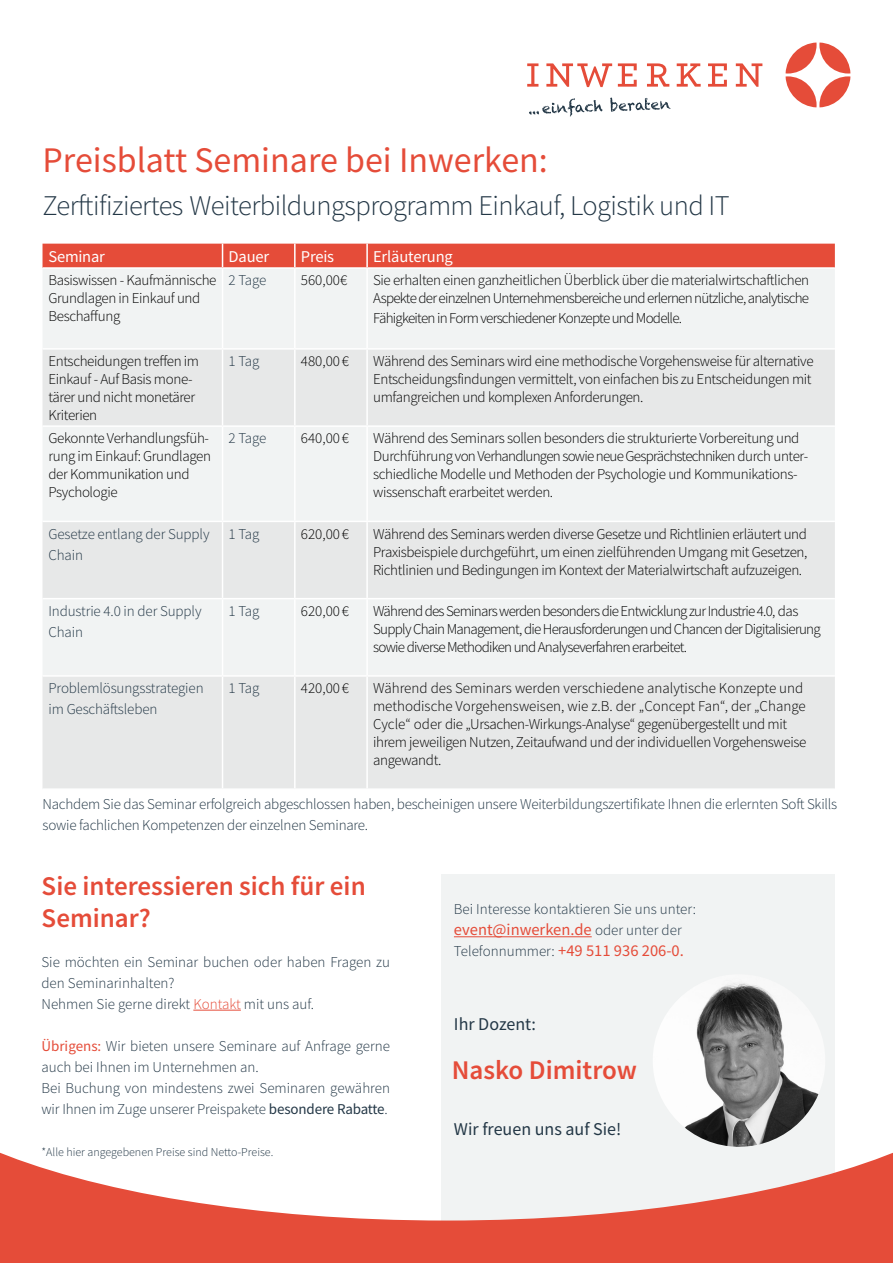
<style>
.page{position:relative;width:893px;height:1263px;background:#fff}
.page>*{position:absolute;margin:0;border:0;box-sizing:border-box;transform-origin:0 0}
.t1{font:36px "Source Sans Pro";color:#e54c39}
.t2{font:300 28.5px "Source Sans Pro";letter-spacing:-.02em;color:#233746}
.t3{font:600 27px/32.4px "Source Sans Pro";color:#e54c39}
.t4{font:18px "Source Sans Pro";color:#233746}
.t5{font:16.5px "Source Sans Pro";color:#e54c39}
.t6{font:16.5px "Source Sans Pro";letter-spacing:-.01em;color:#fff}
.t7{font:300 15px/18px "Source Sans Pro";letter-spacing:-.025em;color:#000}
.t8{font:300 15px/21px "Source Sans Pro";letter-spacing:-.01em;color:#233746}
.t9{font:300 15px/18px "Source Sans Pro";letter-spacing:-.05em;color:#000}
.t10{font:300 15px/18px "Source Sans Pro";letter-spacing:-.045em;color:#000}
.t11{font:300 12px "Source Sans Pro";color:#233746}
.s1{color:#e54c39}
.s2{font-weight:400;color:#e54c39}
.s3{font-weight:400}
.s4{font-weight:300;font-size:15px;color:#233746}
</style>
<div class="page">
<svg style="left:647px;top:63px;width:22px;height:24px"></svg>
<svg style="left:527px;top:63px;width:11px;height:24px"></svg>
<svg style="left:618px;top:63px;width:19px;height:24px"></svg>
<svg style="left:677px;top:63px;width:24px;height:24px"></svg>
<svg style="left:708px;top:63px;width:19px;height:24px"></svg>
<svg style="left:736px;top:63px;width:26px;height:24px"></svg>
<svg style="left:546px;top:63px;width:66px;height:24px"></svg>
<svg style="left:786px;top:43px;width:64px;height:64px"></svg>
<svg style="left:529px;top:98px;width:73px;height:19px"></svg>
<svg style="left:610px;top:97px;width:60px;height:15px"></svg>
<div style="left:43px;top:269px;width:792px;height:79px;background:#f1f3f3"></div>
<svg style="left:43px;top:350px;width:792px;height:438px;fill:#e7e8e8"></svg>
<div style="left:43px;top:244px;width:792px;height:23px;background:#e54c39"></div>
<hr style="left:222px;top:269px;width:1px;height:79px;background:#fff">
<hr style="left:222px;top:350px;width:1px;height:75px;background:#fff">
<hr style="left:222px;top:427px;width:1px;height:94px;background:#fff">
<hr style="left:222px;top:522px;width:1px;height:76px;background:#fff">
<hr style="left:222px;top:599px;width:1px;height:76px;background:#fff">
<hr style="left:222px;top:677px;width:1px;height:111px;background:#fff">
<hr style="left:43px;top:425px;width:180px;height:2px;background:#fff">
<hr style="left:223px;top:425px;width:72px;height:2px;background:#fff">
<hr style="left:295px;top:425px;width:72px;height:2px;background:#fff">
<hr style="left:367px;top:425px;width:468px;height:2px;background:#fff">
<hr style="left:43px;top:521px;width:180px;height:1px;background:#fff">
<hr style="left:223px;top:521px;width:72px;height:1px;background:#fff">
<hr style="left:295px;top:521px;width:72px;height:1px;background:#fff">
<hr style="left:367px;top:521px;width:468px;height:1px;background:#fff">
<hr style="left:43px;top:598px;width:180px;height:1px;background:#fff">
<hr style="left:223px;top:598px;width:72px;height:1px;background:#fff">
<hr style="left:295px;top:598px;width:72px;height:1px;background:#fff">
<hr style="left:367px;top:598px;width:468px;height:1px;background:#fff">
<hr style="left:43px;top:675px;width:180px;height:2px;background:#fff">
<hr style="left:223px;top:675px;width:72px;height:2px;background:#fff">
<hr style="left:295px;top:675px;width:72px;height:2px;background:#fff">
<hr style="left:367px;top:675px;width:468px;height:2px;background:#fff">
<hr style="left:294px;top:244px;width:2px;height:23px;background:#fff">
<hr style="left:294px;top:269px;width:2px;height:79px;background:#fff">
<hr style="left:294px;top:350px;width:2px;height:75px;background:#fff">
<hr style="left:294px;top:427px;width:2px;height:94px;background:#fff">
<hr style="left:294px;top:522px;width:2px;height:76px;background:#fff">
<hr style="left:294px;top:599px;width:2px;height:76px;background:#fff">
<hr style="left:294px;top:677px;width:2px;height:111px;background:#fff">
<hr style="left:366px;top:244px;width:2px;height:23px;background:#fff">
<hr style="left:366px;top:269px;width:2px;height:79px;background:#fff">
<hr style="left:366px;top:350px;width:2px;height:75px;background:#fff">
<hr style="left:366px;top:427px;width:2px;height:94px;background:#fff">
<hr style="left:366px;top:522px;width:2px;height:76px;background:#fff">
<hr style="left:366px;top:599px;width:2px;height:76px;background:#fff">
<hr style="left:366px;top:677px;width:2px;height:111px;background:#fff">
<hr style="left:193px;top:1010px;width:48px;height:1px;background:#e54c39">
<div style="left:441px;top:875px;width:393px;height:388px;background:#f1f3f3"></div>
<img style="left:653px;top:974px;width:172px;height:173px;border-radius:86px">
<hr style="left:454px;top:936px;width:138px;height:1px;background:#e54c39">
<svg style="left:0;top:1147px;width:893px;height:116px;fill:#e54c39"></svg>
<p class="t1" style="left:43px;top:137px;width:507px">Preisblatt Seminare bei Inwerken:</p>
<p class="t2" style="left:43px;top:188px;width:689px">Zerftifiziertes Weiterbildungsprogramm Einkauf, Logistik und IT</p>
<p class="t6" style="left:49px;top:246px;width:58px">Seminar</p>
<p class="t6" style="left:229px;top:246px;width:42px">Dauer</p>
<p class="t6" style="left:301px;top:246px;width:35px">Preis</p>
<p class="t6" style="left:373px;top:246px;width:81px">Erläuterung</p>
<p class="t7" style="left:49px;top:271px;width:169px">Basiswissen - Kaufmännische<br>Grundlagen in Einkauf und<br>Beschaffung</p>
<p class="t8" style="left:229px;top:270px;width:39px">2 Tage</p>
<p class="t7" style="left:301px;top:271px;width:48px">560,00€</p>
<p class="t10" style="left:373px;top:271px;width:438px">Sie erhalten einen ganzheitlichen Überblick über die materialwirtschaftlichen<br>Aspekte der einzelnen Unternehmensbereiche und erlernen nützliche, analytische</p>
<p class="t9" style="left:373px;top:309px;width:311px">Fähigkeiten in Form verschiedener Konzepte und Modelle.</p>
<p class="t7" style="left:49px;top:352px;width:152px">Entscheidungen treffen im<br>Einkauf - Auf Basis mone&shy;tärer und nicht monetärer<br>Kriterien</p>
<p class="t8" style="left:229px;top:351px;width:32px">1 Tag</p>
<p class="t7" style="left:301px;top:352px;width:50px">480,00 €</p>
<p class="t7" style="left:373px;top:352px;width:442px">Während des Seminars wird eine methodische Vorgehensweise für alternative<br>Entscheidungsfindungen vermittelt, von einfachen bis zu Entscheidungen mit umfangreichen und komplexen Anforderungen.</p>
<p class="t7" style="left:49px;top:429px;width:164px">Gekonnte Verhandlungsfüh&shy;rung im Einkauf: Grundlagen der Kommunikation und<br>Psychologie</p>
<p class="t8" style="left:229px;top:428px;width:39px">2 Tage</p>
<p class="t7" style="left:301px;top:429px;width:50px">640,00 €</p>
<p class="t7" style="left:373px;top:429px;width:437px">Während des Seminars sollen besonders die strukturierte Vorbereitung und Durchführung von Verhandlungen sowie neue Gesprächstechniken durch unter&shy;schiedliche Modelle und Methoden der Psychologie und Kommunikations&shy;wissenschaft erarbeitet werden.</p>
<p class="t8" style="left:49px;top:523px;width:163px">Gesetze entlang der Supply<br>Chain</p>
<p class="t8" style="left:229px;top:523px;width:32px">1 Tag</p>
<p class="t7" style="left:301px;top:525px;width:50px">620,00 €</p>
<p class="t7" style="left:373px;top:525px;width:436px;text-align:justify">Während des Seminars werden diverse Gesetze und Richtlinien erläutert und Praxisbeispiele durchgeführt, um einen zielführenden Umgang mit Gesetzen, Richtlinien und Bedingungen im Kontext der Materialwirtschaft aufzuzeigen.</p>
<p class="t8" style="left:49px;top:600px;width:155px">Industrie 4.0 in der Supply<br>Chain</p>
<p class="t8" style="left:229px;top:600px;width:32px">1 Tag</p>
<p class="t7" style="left:301px;top:602px;width:50px">620,00 €</p>
<p class="t9" style="left:373px;top:602px;width:449px">Während des Seminars werden besonders die Entwicklung zur Industrie 4.0, das<br>Supply Chain Management, die Herausforderungen und Chancen der Digitalisierung sowie diverse Methodiken und Analyseverfahren erarbeitet.</p>
<p class="t8" style="left:49px;top:678px;width:157px">Problemlösungsstrategien im Geschäftsleben</p>
<p class="t8" style="left:229px;top:678px;width:32px">1 Tag</p>
<p class="t7" style="left:301px;top:679px;width:50px">420,00 €</p>
<p class="t7" style="left:373px;top:679px;width:435px">Während des Seminars werden verschiedene analytische Konzepte und methodische Vorgehensweisen, wie z.B. der „Concept Fan“, der „Change Cycle“ oder die „Ursachen-Wirkungs-Analyse“ gegenübergestellt und mit ihrem jeweiligen Nutzen, Zeitaufwand und der individuellen Vorgehensweise angewandt.</p>
<p class="t8" style="left:43px;top:794px;width:796px">Nachdem Sie das Seminar erfolgreich abgeschlossen haben, bescheinigen unsere Weiterbildungszertifikate Ihnen die erlernten Soft Skills</p>
<p class="t8" style="left:43px;top:815px;width:327px">sowie fachlichen Kompetenzen der einzelnen Seminare.</p>
<p class="t3" style="left:42px;top:869px;width:326px">Sie interessieren sich für ein<br>Seminar?</p>
<p class="t8" style="left:41px;top:951px;width:350px">Sie möchten ein Seminar buchen oder haben Fragen zu den Seminarinhalten?</p>
<p class="t8" style="left:41px;top:993px;width:274px">Nehmen Sie gerne direkt <span class="s1">Kontakt</span> mit uns auf.</p>
<p class="t8" style="left:41px;top:1035px;width:350px"><span class="s2">Übrigens:</span> Wir bieten unsere Seminare auf Anfrage gerne auch bei Ihnen im Unternehmen an.</p>
<p class="t8" style="left:41px;top:1077px;width:350px">Bei Buchung von mindestens zwei Seminaren gewähren wir Ihnen im Zuge unserer Preispakete <span class="s3">besondere Rabatte</span>.</p>
<p class="t11" style="left:41px;top:1144px;width:233px">*Alle hier angegebenen Preise sind Netto-Preise.</p>
<p class="t8" style="left:454px;top:899px;width:244px">Bei Interesse kontaktieren Sie uns unter:</p>
<p class="t5" style="left:454px;top:919px;width:229px">event@inwerken.de <span class="s4">oder unter der</span></p>
<p class="t5" style="left:454px;top:940px;width:231px"><span class="s4">Telefonnummer:</span> +49 511 936 206-0.</p>
<p class="t4" style="left:454px;top:1013px;width:84px">Ihr Dozent:</p>
<p class="t3" style="left:452px;top:1053px;width:187px">Nasko Dimitrow</p>
<p class="t4" style="left:454px;top:1117px;width:169px">Wir freuen uns auf Sie!</p>
</div>
